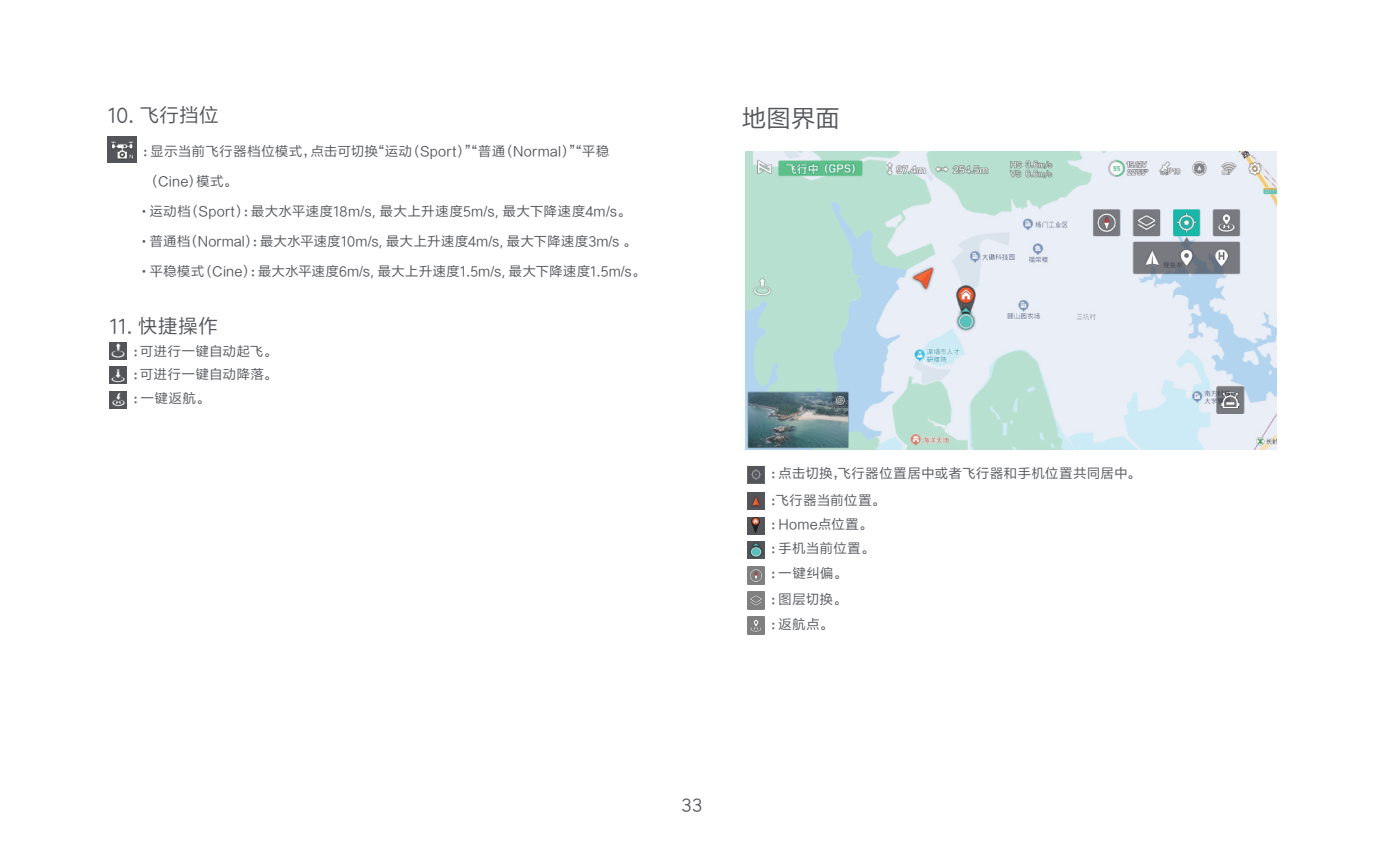
<style>
.page{position:relative;width:1382px;height:851px;background:#fff}
.page>*{position:absolute;margin:0;border:0;box-sizing:border-box;transform-origin:0 0}
.t1{font:25px "MI LANTING GB OUTSIDE YS";color:#54555a}
.t2{font:20px "MI LANTING GB OUTSIDE YS";letter-spacing:-.005em;color:#54555a}
.t3{font:17.5px "MI LANTING GB OUTSIDE YS";color:#54555a}
.t4{font:13.75px/30px "MI LANTING GB OUTSIDE YS";letter-spacing:.005em;color:#54555a}
.s1{font-size:12.5px}
</style>
<div class="page">
<div style="left:107px;top:137px;width:30px;height:26px;background:#54555a"></div>
<img style="left:111px;top:141px;width:23px;height:19px">
<img style="left:746px;top:151px;width:530px;height:298px">
<div style="left:109px;top:342px;width:18px;height:17px;background:#54555a"></div>
<img style="left:111px;top:343px;width:14px;height:15px">
<div style="left:109px;top:391px;width:18px;height:17px;background:#54555a"></div>
<img style="left:112px;top:393px;width:13px;height:14px">
<div style="left:109px;top:366px;width:18px;height:18px;background:#54555a"></div>
<img style="left:111px;top:369px;width:14px;height:14px">
<img style="left:747px;top:465px;width:18px;height:18px">
<img style="left:747px;top:616px;width:18px;height:18px">
<img style="left:747px;top:591px;width:18px;height:18px">
<img style="left:747px;top:566px;width:18px;height:18px">
<img style="left:747px;top:492px;width:18px;height:18px">
<div style="left:747px;top:516px;width:18px;height:18px;background:#54555a"></div>
<img style="left:752px;top:517px;width:8px;height:16px">
<div style="left:747px;top:541px;width:18px;height:17px;background:#54555a"></div>
<img style="left:750px;top:542px;width:13px;height:16px">
<h2 class="t2" style="left:107px;top:101px;width:113px">10. 飞行挡位</h2>
<p class="t4" style="left:149px;top:136px;width:462px;text-indent:-7px">：显示当前飞行器档位模式，点击可切换“运动（Sport）”“普通（Normal）”“平稳（Cine）模式。</p>
<p class="t4" style="left:142px;top:196px;width:487px"><span class="s1">•</span> 运动档（Sport）：最大水平速度18m/s, 最大上升速度5m/s, 最大下降速度4m/s。</p>
<p class="t4" style="left:142px;top:226px;width:493px"><span class="s1">•</span> 普通档（Normal）：最大水平速度10m/s, 最大上升速度4m/s, 最大下降速度3m/s 。</p>
<p class="t4" style="left:142px;top:256px;width:501px"><span class="s1">•</span> 平稳模式（Cine）：最大水平速度6m/s, 最大上升速度1.5m/s, 最大下降速度1.5m/s。</p>
<h2 class="t2" style="left:109px;top:312px;width:110px">11. 快捷操作</h2>
<p class="t4" style="left:132px;top:335px;width:143px">：可进行一键自动起飞。</p>
<p class="t4" style="left:132px;top:358px;width:143px">：可进行一键自动降落。</p>
<p class="t4" style="left:132px;top:383px;width:76px">：一键返航。</p>
<h1 class="t1" style="left:742px;top:100px;width:100px">地图界面</h1>
<p class="t4" style="left:770px;top:459px;width:369px;line-height:26.5px">：点击切换，飞行器位置居中或者飞行器和手机位置共同居中。：飞行器当前位置。</p>
<p class="t4" style="left:770px;top:511px;width:103px;line-height:24.2px">：Home点位置。：手机当前位置。</p>
<p class="t4" style="left:770px;top:558px;width:75px">：一键纠偏。</p>
<p class="t4" style="left:770px;top:585px;width:75px;line-height:25.2px">：图层切换。：返航点。</p>
<p class="t3" style="left:682px;top:792px;width:22px">33</p>
</div>
